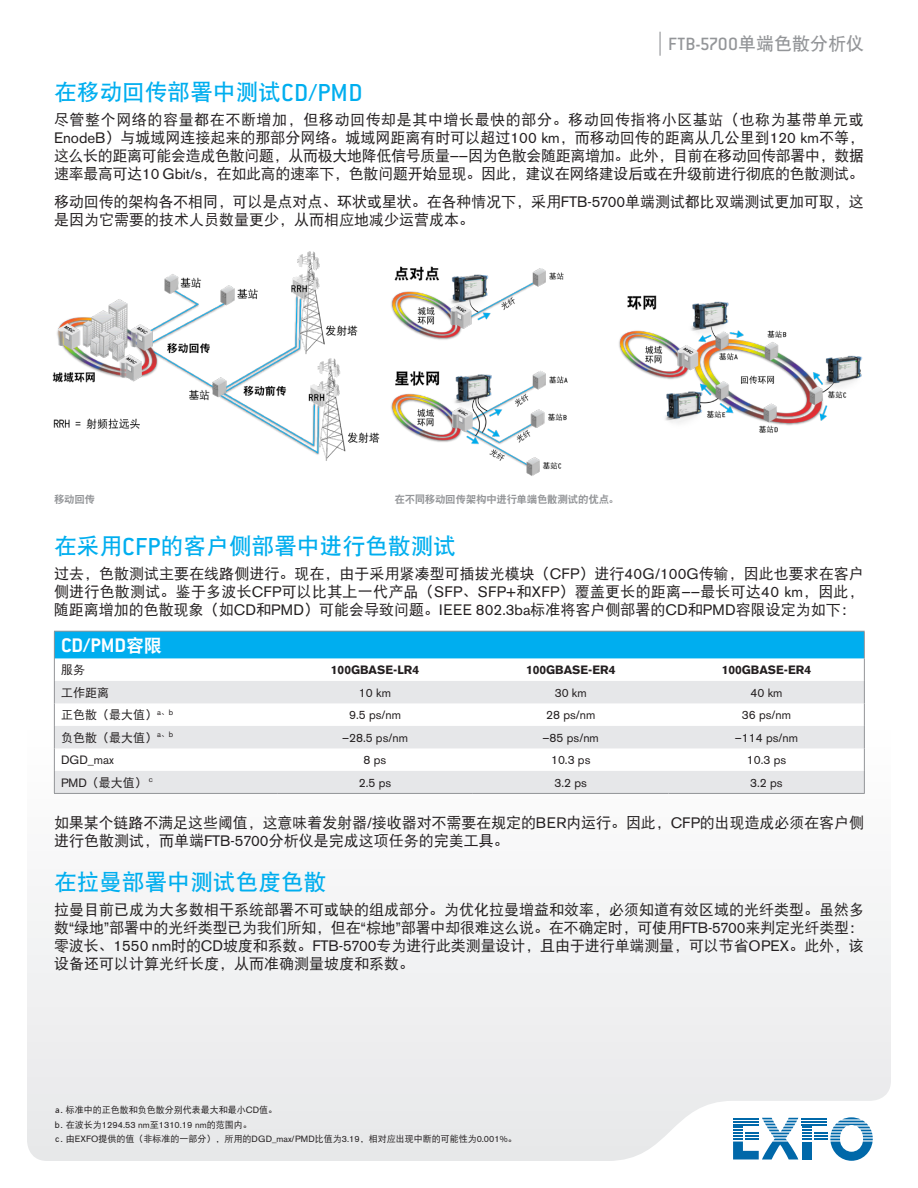
<style>
.page{position:relative;width:918px;height:1188px;background:#fff}
.page>*{position:absolute;margin:0;border:0;box-sizing:border-box;transform-origin:0 0}
.t1{font:22.5px "DF Hei W7";letter-spacing:.01em;color:#00aeef}
.t2{font:700 21.6px "Conduit ITC";color:#fff}
.t3{font:500 19.5px "Conduit ITC";color:#939598}
.t4{font:15px/18px "DF Hei W5";letter-spacing:-.005em;color:#231f20;text-align:justify}
.t5{font:12px "Akzidenz Grotesk BE";color:#231f20}
.t6{font:12px "DF Hei W5";color:#231f20}
.t7{font:700 12px "Akzidenz Grotesk BE";color:#231f20}
.t8{font:10.5px "DF Hei W9";letter-spacing:-.03em;color:#939598}
.t9{font:9px "DF Hei W5";color:#231f20}
.t10{font:9px "Akzidenz Grotesk BE";color:#231f20}
.s1{font-family:"DF Hei W7";font-weight:400;font-size:18px}
.s2{font-family:"Conduit ITC";font-weight:500;font-size:27px}
.s3{font-family:"Akzidenz Grotesk BE"}
.s4{font-family:"DF Hei W9";font-weight:400;font-size:18px}
.s5{font-family:"DF Hei W5"}
</style>
<div class="page">
<svg style="left:27px;top:721px;width:864px;height:440px"></svg>
<hr style="left:659px;top:32px;width:2px;height:24px;background:#939598">
<svg style="left:733px;top:1117px;width:140px;height:44px"></svg>
<img style="left:391px;top:266px;width:471px;height:210px">
<img style="left:53px;top:251px;width:326px;height:210px">
<div style="left:54px;top:631px;width:810px;height:27px;background:#00aeef"></div>
<svg style="left:55px;top:658px;width:809px;height:23px"></svg>
<svg style="left:55px;top:681px;width:809px;height:112px;fill:#e6e7e9"></svg>
<hr style="left:54px;top:631px;width:223px;height:1px;background:#939598">
<hr style="left:277px;top:631px;width:196px;height:1px;background:#939598">
<hr style="left:473px;top:631px;width:196px;height:1px;background:#939598">
<hr style="left:669px;top:631px;width:196px;height:1px;background:#939598">
<svg style="left:54px;top:632px;width:1px;height:161px"></svg>
<svg style="left:864px;top:632px;width:1px;height:161px"></svg>
<hr style="left:54px;top:793px;width:223px;height:1px;background:#939598">
<hr style="left:277px;top:793px;width:196px;height:1px;background:#939598">
<hr style="left:473px;top:793px;width:196px;height:1px;background:#939598">
<hr style="left:669px;top:793px;width:196px;height:1px;background:#939598">
<h3 class="t3" style="left:668px;top:33px;width:197px">FTB-5700<span class="s1">单端色散分析仪</span></h3>
<h1 class="t1" style="left:54px;top:80px;width:310px">在移动回传部署中测试<span class="s2">CD/PMD</span></h1>
<p class="t4" style="left:54px;top:110px;width:812px">尽管整个网络的容量都在不断增加，但移动回传却是其中增长最快的部分。移动回传指将小区基站（也称为基带单元或<span class="s3">EnodeB</span>）与城域网连接起来的那部分网络。城域网距离有时可以超过<span class="s3">100 km</span>，而移动回传的距离从几公里到<span class="s3">120 km</span>不等，这么长的距离可能会造成色散问题，从而极大地降低信号质量<span class="s3">——</span>因为色散会随距离增加。此外，目前在移动回传部署中，数据速率最高可达<span class="s3">10 Gbit/s</span>，在如此高的速率下，色散问题开始显现。因此，建议在网络建设后或在升级前进行彻底的色散测试。</p>
<p class="t4" style="left:54px;top:193px;width:811px">移动回传的架构各不相同，可以是点对点、环状或星状。在各种情况下，采用<span class="s3">FTB-5700</span>单端测试都比双端测试更加可取，这是因为它需要的技术人员数量更少，从而相应地减少运营成本。</p>
<p class="t8" style="left:54px;top:494px;width:43px">移动回传</p>
<p class="t8" style="left:394px;top:494px;width:226px">在不同移动回传架构中进行单端色散测试的优点。</p>
<h1 class="t1" style="left:54px;top:535px;width:404px">在采用<span class="s2">CFP</span>的客户侧部署中进行色散测试</h1>
<p class="t4" style="left:54px;top:565px;width:812px">过去，色散测试主要在线路侧进行。现在，由于采用紧凑型可插拔光模块（<span class="s3">CFP</span>）进行<span class="s3">40G/100G</span>传输，因此也要求在客户侧进行色散测试。鉴于多波长<span class="s3">CFP</span>可以比其上一代产品（<span class="s3">SFP</span>、<span class="s3">SFP+</span>和<span class="s3">XFP</span>）覆盖更长的距离<span class="s3">——</span>最长可达<span class="s3">40 km</span>，因此，随距离增加的色散现象（如<span class="s3">CD</span>和<span class="s3">PMD</span>）可能会导致问题。<span class="s3">IEEE 802.3ba</span>标准将客户侧部署的<span class="s3">CD</span>和<span class="s3">PMD</span>容限设定为如下：</p>
<h2 class="t2" style="left:61px;top:632px;width:103px">CD/PMD<span class="s4">容限</span></h2>
<p class="t6" style="left:61px;top:664px;width:25px">服务</p>
<p class="t7" style="left:331px;top:663px;width:90px">100GBASE-LR4</p>
<p class="t7" style="left:526px;top:663px;width:91px">100GBASE-ER4</p>
<p class="t7" style="left:722px;top:663px;width:91px">100GBASE-ER4</p>
<p class="t6" style="left:61px;top:686px;width:49px">工作距离</p>
<p class="t5" style="left:359px;top:685px;width:33px">10 km</p>
<p class="t5" style="left:555px;top:685px;width:33px">30 km</p>
<p class="t5" style="left:750px;top:685px;width:33px">40 km</p>
<p class="t6" style="left:61px;top:709px;width:114px">正色散（最大值）<sup>a</sup><sup>、</sup><sup>b</sup></p>
<p class="t5" style="left:349px;top:708px;width:53px">9.5 ps/nm</p>
<p class="t5" style="left:546px;top:708px;width:51px">28 ps/nm</p>
<p class="t5" style="left:742px;top:708px;width:51px">36 ps/nm</p>
<p class="t6" style="left:61px;top:731px;width:114px">负色散（最大值）<sup>a</sup><sup>、</sup><sup>b</sup></p>
<p class="t5" style="left:342px;top:730px;width:67px">–28.5 ps/nm</p>
<p class="t5" style="left:543px;top:730px;width:58px">–85 ps/nm</p>
<p class="t5" style="left:735px;top:730px;width:65px">–114 ps/nm</p>
<p class="t5" style="left:61px;top:753px;width:54px">DGD_max</p>
<p class="t5" style="left:364px;top:753px;width:24px">8 ps</p>
<p class="t5" style="left:551px;top:753px;width:41px">10.3 ps</p>
<p class="t5" style="left:747px;top:753px;width:41px">10.3 ps</p>
<p class="t6" style="left:61px;top:776px;width:93px"><span class="s3">PMD</span>（最大值） <sup>c</sup></p>
<p class="t5" style="left:359px;top:775px;width:34px">2.5 ps</p>
<p class="t5" style="left:555px;top:775px;width:34px">3.2 ps</p>
<p class="t5" style="left:750px;top:775px;width:34px">3.2 ps</p>
<p class="t4" style="left:54px;top:814px;width:812px">如果某个链路不满足这些阈值，这意味着发射器<span class="s3">/</span>接收器对不需要在规定的<span class="s3">BER</span>内运行。因此，<span class="s3">CFP</span>的出现造成必须在客户侧进行色散测试，而单端<span class="s3">FTB‑5700</span>分析仪是完成这项任务的完美工具。</p>
<h1 class="t1" style="left:54px;top:871px;width:274px">在拉曼部署中测试色度色散</h1>
<p class="t4" style="left:54px;top:901px;width:812px">拉曼目前已成为大多数相干系统部署不可或缺的组成部分。为优化拉曼增益和效率，必须知道有效区域的光纤类型。虽然多数<span class="s3">“</span>绿地<span class="s3">”</span>部署中的光纤类型已为我们所知，但在<span class="s3">“</span>棕地<span class="s3">”</span>部署中却很难这么说。在不确定时，可使用<span class="s3">FTB-5700</span>来判定光纤类型：零波长、<span class="s3">1550 nm</span>时的<span class="s3">CD</span>坡度和系数。<span class="s3">FTB-5700</span>专为进行此类测量设计，且由于进行单端测量，可以节省<span class="s3">OPEX</span>。此外，该设备还可以计算光纤长度，从而准确测量坡度和系数。</p>
<p class="t9" style="left:55px;top:1105px;width:224px">a. 标准中的正色散和负色散分别代表最大和最小<span class="s3">CD</span>值。</p>
<p class="t10" style="left:55px;top:1119px;width:198px"><span class="s5">b. 在波长为</span>1294.53 nm<span class="s5">至</span>1310.19 nm<span class="s5">的范围内。</span></p>
<p class="t9" style="left:55px;top:1134px;width:463px">c. 由<span class="s3">EXFO</span>提供的值（非标准的一部分），所用的<span class="s3">DGD_max/PMD</span>比值为<span class="s3">3.19</span>，相对应出现中断的可能性为<span class="s3">0.001%</span>。</p>
</div>
